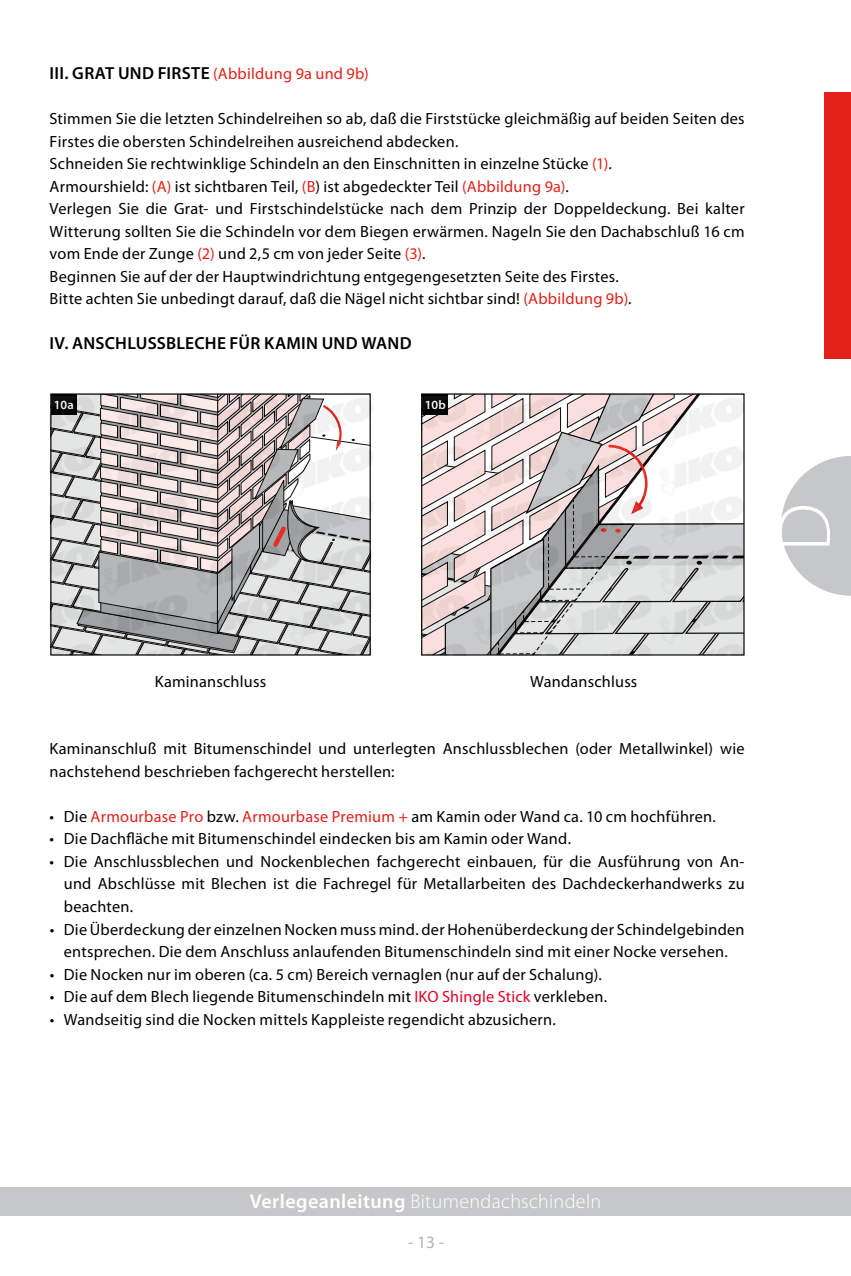
<style>
.page{position:relative;width:851px;height:1276px;background:#fff}
.page>*{position:absolute;margin:0;border:0;box-sizing:border-box;transform-origin:0 0}
.t1{font:300 75px "Myriad Pro";color:#fff}
.t2{font:300 20px "Myriad Pro";letter-spacing:.015em;color:#fff}
.t3{font:600 17.5px "Myriad Pro";letter-spacing:.015em;color:#000}
.t4{font:17.5px "Myriad Pro";color:#b1b3b4}
.t5{font:16.25px/22.5px "Myriad Pro";letter-spacing:.015em;color:#000}
.t6{font:16.25px "Myriad Pro";letter-spacing:.015em;color:#e32119}
.t7{font:600 12.5px "Myriad Pro";color:#fff}
.s1{font-weight:600;font-size:17.5px;color:#000}
.s2{color:#e32119}
.s3{color:#e20025}
.s4{font-weight:600}
</style>
<div class="page">
<div style="left:0;top:1187px;width:850px;height:29px;background:#c6c7c8"></div>
<div style="left:824px;top:92px;width:26px;height:267px;background:#e32119"></div>
<svg style="left:781px;top:456px;width:69px;height:140px"></svg>
<div style="left:51px;top:394px;width:25px;height:20px;background:#000"></div>
<div style="left:422px;top:394px;width:26px;height:20px;background:#000"></div>
<img style="left:50px;top:396px;width:323px;height:259px">
<img style="left:421px;top:396px;width:323px;height:259px">
<p class="t6" style="left:50px;top:64px;width:321px"><span class="s1">III. GRAT UN D FIRSTE</span> (Abbildung 9a und 9b)</p>
<p class="t5" style="left:50px;top:107px;width:696px">Stimmen Sie die letzten Schindelreihen so ab, daß die Firststücke gleichmäßig auf beiden Seiten des Firstes die obersten Schindelreihen ausreichend abdecken.<br>Schneiden Sie rechtwinklige Schindeln an den Einschnitten in einzelne Stücke <span class="s2">(1)</span>.<br>Armourshield: <span class="s2">(A)</span> ist sichtbaren Teil, <span class="s2">(B</span>) ist abgedeckter Teil <span class="s2">(Abbildung 9a)</span>.<br>Verlegen Sie die Grat- und Firstschindelstücke nach dem Prinzip der Doppeldeckung. Bei kalter Witterung sollten Sie die Schindeln vor dem Biegen erwärmen. Nageln Sie den Dachabschluß 16 cm vom Ende der Zunge <span class="s2">(2)</span> und 2,5 cm von jeder Seite <span class="s2">(3)</span>.<br>Beginnen Sie auf der der Hauptwindrichtung entgegengesetzten Seite des Firstes.<br>Bitte achten Sie unbedingt darauf, daß die Nägel nicht sichtbar sind! <span class="s2">(Abbildung 9b)</span>.</p>
<p class="t3" style="left:50px;top:332px;width:102px">IV. ANSCHLUSSB</p>
<p class="t3" style="left:176px;top:332px;width:103px">LECHE FÜR KAMI</p>
<p class="t3" style="left:306px;top:332px;width:105px">N UND WAND</p>
<p class="t7" style="left:54px;top:397px;width:21px">10A</p>
<p class="t7" style="left:425px;top:397px;width:22px">10B</p>
<h1 class="t1" style="left:759px;top:552px;width:50px;rotate:-90deg">D</h1>
<p class="t5" style="left:155px;top:670px;width:113px">Kaminanschluss</p>
<p class="t5" style="left:530px;top:670px;width:109px">Wandanschluss</p>
<p class="t5" style="left:50px;top:737px;width:696px">Kaminanschluß mit Bitumenschindel und unterlegten Anschlussblechen (oder Metallwinkel) wie nachstehend beschrieben fachgerecht herstellen:</p>
<p class="t5" style="left:50px;top:805px;width:667px">• Die <span class="s2">Armourbase Pro</span> bzw. <span class="s2">Armourbase Premium +</span> am Kamin oder Wand ca. 10 cm hochführen.</p>
<p class="t5" style="left:50px;top:827px;width:523px">• Die Dachfläche mit Bitumenschindel eindecken bis am Kamin oder Wand.</p>
<p class="t5" style="left:64px;top:850px;width:682px;text-align:justify;text-indent:-14px">• Die Anschlussblechen und Nockenblechen fachgerecht einbauen, für die Ausführung von An&shy;und Abschlüsse mit Blechen ist die Fachregel für Metallarbeiten des Dachdeckerhandwerks zu beachten.</p>
<p class="t5" style="left:50px;top:917px;width:696px;text-align:center">• Die Überdeckung der einzelnen Nocken muss mind. der Hohenüberdeckung der Schindelgebinden entsprechen. Die dem Anschluss anlaufenden Bitumenschindeln sind mit einer Nocke versehen.</p>
<p class="t5" style="left:50px;top:962px;width:553px">• Die Nocken nur im oberen (ca. 5 cm) Bereich vernaglen (nur auf der Schalung).</p>
<p class="t5" style="left:50px;top:985px;width:559px">• Die auf dem Blech liegende Bitumenschindeln mit <span class="s3">IKO Shingle Stick</span> verkleben.</p>
<p class="t5" style="left:50px;top:1007px;width:507px">• Wandseitig sind die Nocken mittels Kappleiste regendicht abzusichern.</p>
<p class="t2" style="left:250px;top:1189px;width:353px"><span class="s4">VERLEGEANLEITUNG</span> Bitumendachschindeln</p>
<p class="t4" style="left:408px;top:1231px;width:38px">-13-</p>
</div>
